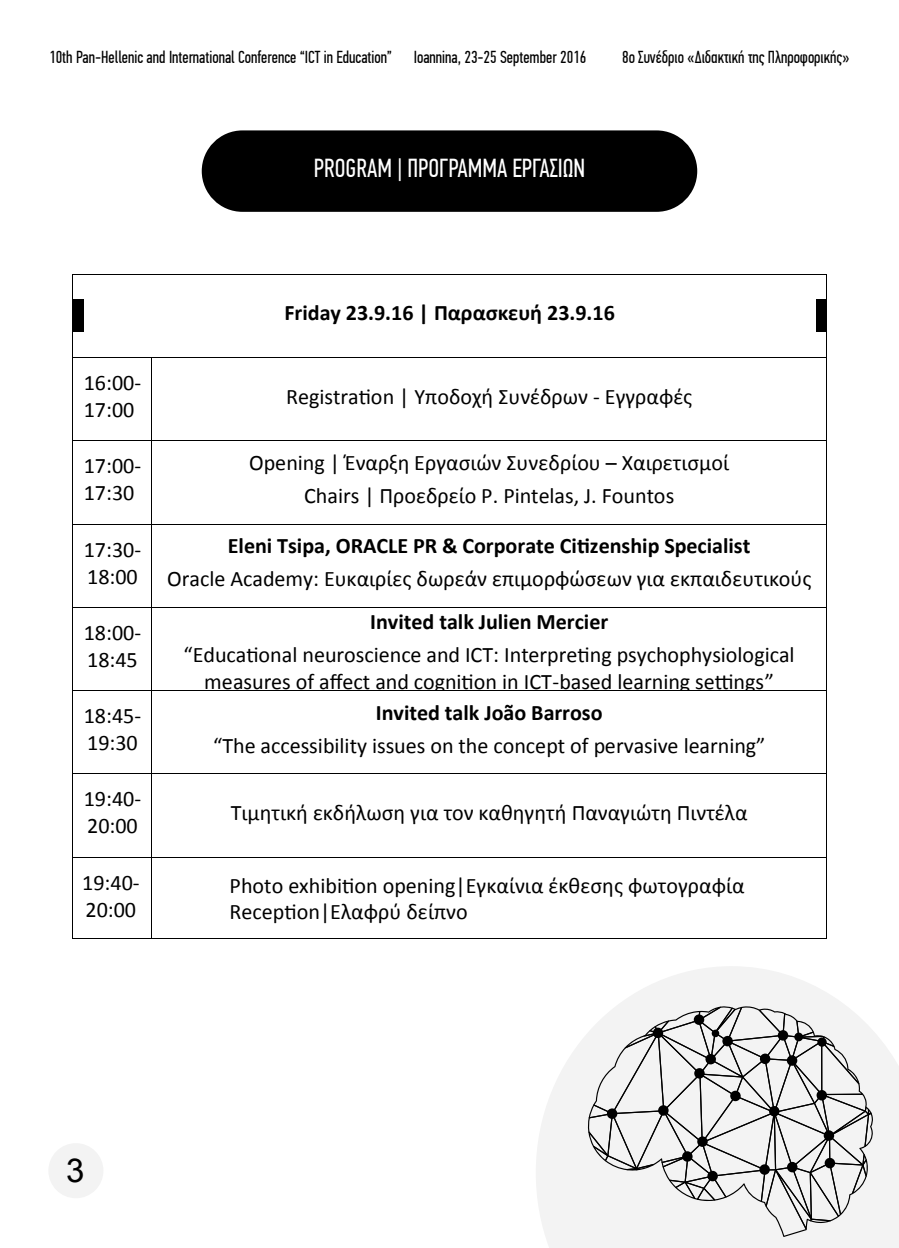
<style>
.page{position:relative;width:899px;height:1248px;background:#fff}
.page>*{position:absolute;margin:0;border:0;box-sizing:border-box;transform-origin:0 0}
.t1{font:33px "Arial";color:#000}
.t2{font:26px "PF Din Text Comp Pro";color:#fff}
.t3{font:22.2px/27px "Calibri";color:#000}
.t4{font:700 22.2px "Calibri";letter-spacing:-.005em;color:#000}
.t5{font:17.4px "PF Din Text Comp Pro";color:#000}
</style>
<div class="page">
<div style="left:202px;top:130px;width:495px;height:82px;background:#000;border-radius:41px"></div>
<div style="left:73px;top:299px;width:11px;height:33px;background:#000"></div>
<div style="left:815px;top:299px;width:10px;height:33px;background:#000"></div>
<hr style="left:73px;top:274px;width:752px;height:1px;background:#000">
<hr style="left:72px;top:275px;width:1px;height:82px;background:#000">
<hr style="left:825px;top:275px;width:1px;height:82px;background:#000">
<hr style="left:73px;top:357px;width:78px;height:1px;background:#000">
<hr style="left:152px;top:357px;width:673px;height:1px;background:#000">
<hr style="left:72px;top:358px;width:1px;height:82px;background:#000">
<hr style="left:151px;top:358px;width:1px;height:82px;background:#000">
<hr style="left:825px;top:358px;width:1px;height:82px;background:#000">
<hr style="left:73px;top:440px;width:78px;height:1px;background:#000">
<hr style="left:152px;top:440px;width:673px;height:1px;background:#000">
<hr style="left:72px;top:441px;width:1px;height:82px;background:#000">
<hr style="left:151px;top:441px;width:1px;height:82px;background:#000">
<hr style="left:825px;top:441px;width:1px;height:82px;background:#000">
<hr style="left:73px;top:523px;width:78px;height:1px;background:#000">
<hr style="left:152px;top:523px;width:673px;height:1px;background:#000">
<hr style="left:72px;top:524px;width:1px;height:83px;background:#000">
<hr style="left:151px;top:524px;width:1px;height:83px;background:#000">
<hr style="left:825px;top:524px;width:1px;height:83px;background:#000">
<hr style="left:73px;top:607px;width:78px;height:1px;background:#000">
<hr style="left:152px;top:607px;width:673px;height:1px;background:#000">
<hr style="left:72px;top:608px;width:1px;height:82px;background:#000">
<hr style="left:151px;top:608px;width:1px;height:82px;background:#000">
<hr style="left:825px;top:608px;width:1px;height:82px;background:#000">
<hr style="left:73px;top:690px;width:78px;height:1px;background:#000">
<hr style="left:152px;top:690px;width:673px;height:1px;background:#000">
<hr style="left:72px;top:691px;width:1px;height:82px;background:#000">
<hr style="left:151px;top:691px;width:1px;height:82px;background:#000">
<hr style="left:825px;top:691px;width:1px;height:82px;background:#000">
<hr style="left:73px;top:773px;width:78px;height:1px;background:#000">
<hr style="left:152px;top:773px;width:673px;height:1px;background:#000">
<hr style="left:72px;top:774px;width:1px;height:82px;background:#000">
<hr style="left:73px;top:856px;width:78px;height:1px;background:#000">
<hr style="left:151px;top:774px;width:1px;height:82px;background:#000">
<hr style="left:152px;top:856px;width:673px;height:1px;background:#000">
<hr style="left:825px;top:774px;width:1px;height:82px;background:#000">
<hr style="left:72px;top:855px;width:1px;height:83px;background:#000">
<hr style="left:73px;top:938px;width:78px;height:1px;background:#000">
<hr style="left:151px;top:855px;width:1px;height:83px;background:#000">
<hr style="left:152px;top:938px;width:673px;height:1px;background:#000">
<hr style="left:825px;top:855px;width:1px;height:83px;background:#000">
<svg style="left:536px;top:966px;width:363px;height:281px;fill:#f3f3f3"></svg>
<svg style="left:587px;top:1005px;width:286px;height:231px"></svg>
<div style="left:48px;top:1142px;width:55px;height:56px;background:#f3f3f3;border-radius:50%"></div>
<p class="t5" style="left:49px;top:47px;width:344px">10th Pan-Hellenic and International Conference “ICT in Education”</p>
<p class="t5" style="left:414px;top:47px;width:174px">Ioannina, 23-25 September 2016</p>
<p class="t5" style="left:622px;top:47px;width:229px">8ο Συνέδριο «∆ιδακτική της Πληροφορικής»</p>
<p class="t2" style="left:314px;top:153px;width:273px">PROGRAM | ΠΡΟΓΡΑΜΜΑ ΕΡΓΑΣΙΩΝ</p>
<p class="t4" style="left:284px;top:299px;width:332px">Friday 23.9.16 | Παρασκευή 23.9.16</p>
<p class="t3" style="left:84px;top:368px;width:59px">16:00-<br>17:00</p>
<p class="t3" style="left:286px;top:381px;width:408px">Registration | Υποδοχή Συνέδρων - Εγγραφές</p>
<p class="t3" style="left:84px;top:451px;width:59px">17:00-<br>17:30</p>
<p class="t3" style="left:249px;top:445px;width:481px;line-height:33px;text-align:center">Opening | Έναρξη Εργασιών Συνεδρίου – Χαιρετισμοί<br>Chairs | Προεδρείο P. Pintelas, J. Fountos</p>
<p class="t3" style="left:84px;top:534px;width:59px">17:30-<br>18:00</p>
<p class="t4" style="left:228px;top:532px;width:524px">Eleni Tsipa, ORACLE PR &amp; Corporate Citizenship Specialist</p>
<p class="t3" style="left:167px;top:564px;width:646px">Oracle Academy: Ευκαιρίες δωρεάν επιμορφώσεων για εκπαιδευτικούς</p>
<p class="t3" style="left:84px;top:618px;width:59px">18:00-<br>18:45</p>
<p class="t4" style="left:370px;top:607px;width:240px">Invited talk Julien Mercier</p>
<p class="t3" style="left:183px;top:639px;width:613px;text-align:center">“Educational neuroscience and ICT: Interpreting psychophysiological measures of affect and cognition in ICT-based learning settings”</p>
<p class="t3" style="left:84px;top:701px;width:59px">18:45-<br>19:30</p>
<p class="t4" style="left:376px;top:699px;width:228px">Invited talk João Barroso</p>
<p class="t3" style="left:213px;top:731px;width:554px">“The accessibility issues on the concept of pervasive learning”</p>
<p class="t3" style="left:84px;top:784px;width:59px">19:40-<br>20:00</p>
<p class="t3" style="left:231px;top:797px;width:518px">Τιμητική εκδήλωση για τον καθηγητή Παναγιώτη Πιντέλα</p>
<p class="t3" style="left:82px;top:867px;width:59px">19:40-<br>20:00</p>
<p class="t3" style="left:230px;top:870px;width:516px">Photo exhibition opening|Εγκαίνια έκθεσης φωτογραφία<br>Reception|Ελαφρύ δείπνο</p>
<h1 class="t1" style="left:66px;top:1148px;width:20px">3</h1>
</div>
